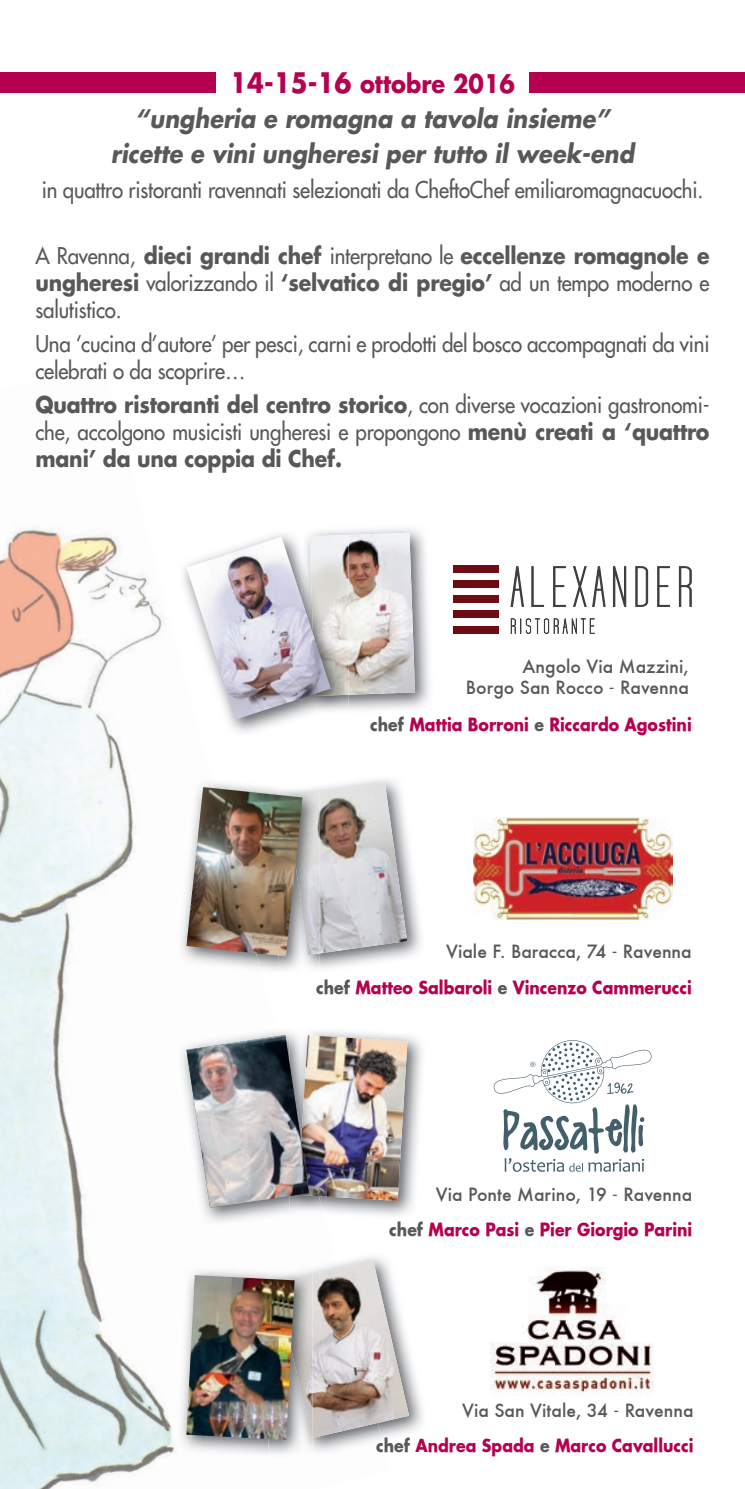
<style>
.page{position:relative;width:745px;height:1489px;background:#fff}
.page>*{position:absolute;margin:0;border:0;box-sizing:border-box;transform-origin:0 0}
.t1{font:italic 700 25px/35px "Futura";color:#57585a;text-align:center;scale:.9 1}
.t2{font:22.5px/27px "Futura";letter-spacing:-.01em;color:#57585a;text-align:justify;scale:.91 1}
.t3{font:700 22.5px/27px "Futura";letter-spacing:-.01em;color:#57585a;text-align:justify;scale:.91 1}
.t4{font:700 17.5px/35.2px "Futura";color:#b60150;text-align:right;scale:.9 1}
.t5{font:500 17.5px/21px "Futura";color:#57585a;text-align:right}
.s1{font-style:normal;font-size:27.5px;color:#b60150}
.s2{font-style:normal;color:#b60150}
.s3{font-weight:700}
.s4{font-weight:400}
.s5{color:#57585a}
.s6{font-weight:500;color:#57585a}
.s7{font-weight:400;color:#57585a}
.s8{font-style:inherit}
</style>
<div class="page">
<img style="left:0;top:527px;width:177px;height:961px">
<img style="left:319px;top:779px;width:102px;height:190px">
<img style="left:319px;top:782px;width:88px;height:171px">
<img style="left:181px;top:780px;width:80px;height:192px">
<img style="left:278px;top:785px;width:41px;height:187px">
<img style="left:302px;top:792px;width:17px;height:162px">
<img style="left:186px;top:787px;width:116px;height:169px">
<img style="left:327px;top:1031px;width:95px;height:185px">
<img style="left:327px;top:1036px;width:80px;height:164px">
<img style="left:289px;top:1196px;width:35px;height:20px">
<img style="left:309px;top:1035px;width:18px;height:161px">
<img style="left:186px;top:1035px;width:123px;height:172px">
<img style="left:348px;top:528px;width:82px;height:182px">
<img style="left:348px;top:532px;width:67px;height:162px">
<img style="left:309px;top:535px;width:39px;height:161px">
<img style="left:186px;top:536px;width:145px;height:183px">
<img style="left:409px;top:1354px;width:14px;height:78px">
<img style="left:312px;top:1257px;width:74px;height:195px">
<img style="left:312px;top:1259px;width:97px;height:178px">
<img style="left:268px;top:1266px;width:44px;height:189px">
<img style="left:275px;top:1273px;width:37px;height:164px">
<img style="left:186px;top:1274px;width:108px;height:165px">
<div style="left:529px;top:72px;width:215px;height:21px;background:#b60150"></div>
<img style="left:473px;top:817px;width:198px;height:102px">
<svg style="left:493px;top:1040px;width:159px;height:131px"></svg>
<div style="left:453px;top:565px;width:45px;height:8px;background:#6b0d12"></div>
<div style="left:453px;top:580px;width:45px;height:8px;background:#6b0d12"></div>
<div style="left:453px;top:595px;width:45px;height:8px;background:#6b0d12"></div>
<div style="left:453px;top:610px;width:45px;height:8px;background:#6b0d12"></div>
<div style="left:453px;top:625px;width:45px;height:8px;background:#6b0d12"></div>
<svg style="left:510px;top:566px;width:13px;height:41px"></svg>
<svg style="left:531px;top:566px;width:12px;height:41px"></svg>
<svg style="left:553px;top:566px;width:12px;height:41px"></svg>
<svg style="left:573px;top:566px;width:32px;height:41px"></svg>
<svg style="left:613px;top:566px;width:13px;height:41px"></svg>
<svg style="left:635px;top:566px;width:12px;height:41px"></svg>
<svg style="left:657px;top:566px;width:12px;height:41px"></svg>
<svg style="left:678px;top:566px;width:13px;height:41px"></svg>
<svg style="left:510px;top:618px;width:84px;height:15px"></svg>
<img style="left:490px;top:1266px;width:164px;height:129px">
<div style="left:0;top:72px;width:215px;height:21px;background:#b60150"></div>
<p class="t1" style="left:111px;top:65px;width:582px"><span class="s1">14-15-16</span> <span class="s2">ottobre 2016<br></span>“ungheria e romagna a tavola insieme” ricette e vini ungheresi per tutto il week-end</p>
<p class="t2" style="left:42px;top:176px;width:728px">in quattro ristoranti ravennati selezionati da CheftoChef emiliaromagnacuochi.</p>
<p class="t2" style="left:35px;top:242px;width:741px">A Ravenna, <span class="s3">dieci grandi chef</span> interpretano le <span class="s3">eccellenze romagnole e ungheresi</span> valorizzando il <span class="s3">‘selvatico di pregio’</span> ad un tempo moderno e salutistico.</p>
<p class="t2" style="left:35px;top:330px;width:741px">Una ‘cucina d’autore’ per pesci, carni e prodotti del bosco accompagnati da vini celebrati o da scoprire…</p>
<p class="t3" style="left:35px;top:391px;width:741px">Quattro ristoranti del centro storico<span class="s4">, con diverse vocazioni gastronomi&shy;che, accolgono musicisti ungheresi e propongono</span> menù creati a ‘quattro mani’ da una coppia di Chef.</p>
<p class="t5" style="left:465px;top:656px;width:224px">Angolo Via Mazzini,<br>Borgo San Rocco <span class="s4">-</span> Ravenna</p>
<p class="t4" style="left:370px;top:706px;width:358px"><span class="s5">chef</span> Mattia Borroni <span class="s5">e</span> Riccardo Agostini</p>
<p class="t4" style="left:316px;top:933px;width:418px"><span class="s6">Viale F. Baracca, 74</span> <span class="s7">-</span> <span class="s6">Ravenna<br></span><span class="s5">chef</span> Matteo Salbaroli <span class="s5">e</span> Vincenzo Cammerucci</p>
<p class="t4" style="left:389px;top:1175px;width:338px"><span class="s6">Via Ponte Marino, 19</span> <span class="s7">-</span> <span class="s6">Ravenna<br></span><span class="s5">chef</span> Marco Pasi <span class="s5">e</span> Pier Giorgio Parini</p>
<p class="t4" style="left:376px;top:1391px;width:354px"><span class="s6">Via San Vitale, 34</span> <span class="s7">-</span> <span class="s6">Ravenna<br></span><span class="s5">chef</span> <span class="s8">A</span>ndrea Spada <span class="s5">e</span> Marco Cavallucci</p>
</div>
